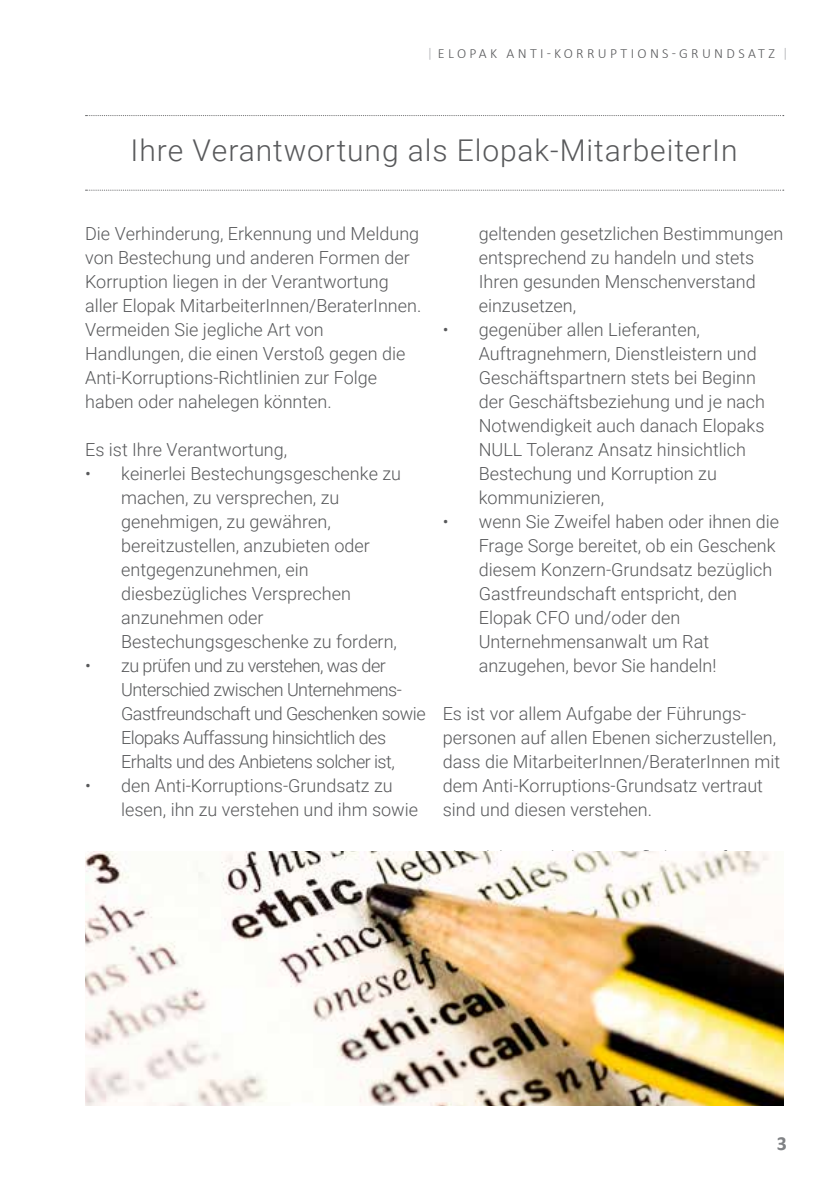
<style>
.page{position:relative;width:840px;height:1191px;background:#fff}
.page>*{position:absolute;margin:0;border:0;box-sizing:border-box;transform-origin:0 0}
.t1{font:300 30px "Roboto";letter-spacing:.03em;color:#58595b}
.t2{font:700 20px "Calibri";color:#808285}
.t3{font:300 18px/24px "Roboto";color:#58595b}
.t4{font:300 18px/24px "Roboto";letter-spacing:-.03em;color:#58595b}
.t5{font:300 14px "Calibri";letter-spacing:.24em;color:#58595b}
.s1{font-family:"Roboto";color:#a7a9ac}
</style>
<div class="page">
<svg style="left:85px;top:115px;width:698px;height:1px"></svg>
<svg style="left:85px;top:190px;width:698px;height:1px"></svg>
<img style="left:85px;top:851px;width:697px;height:255px">
<p class="t5" style="left:428px;top:45px;width:360px"><span class="s1">|</span> ELOPAK ANTI-KORRUPTIONS-GRUNDSATZ <span class="s1">|</span></p>
<h1 class="t1" style="left:130px;top:130px;width:608px">Ihre Verantwortung als Elopak-MitarbeiterIn</h1>
<p class="t3" style="left:85px;top:221px;width:337px">Die Verhinderung, Erkennung und Meldung von Bestechung und anderen Formen der Korruption liegen in der Verantwortung aller Elopak MitarbeiterInnen/BeraterInnen.<br>Vermeiden Sie jegliche Art von Handlungen, die einen Verstoß gegen die Anti-Korruptions-Richtlinien zur Folge haben oder nahelegen könnten.</p>
<p class="t3" style="left:85px;top:437px;width:203px">Es ist Ihre Verantwortung,</p>
<p class="t3" style="left:121px;top:461px;width:281px;text-indent:-36px">• keinerlei Bestechungsgeschenke zu machen, zu versprechen, zu genehmigen, zu gewähren, bereitzustellen, anzubieten oder entgegenzunehmen, ein diesbezügliches Versprechen anzunehmen oder<br>Bestechungsgeschenke zu fordern,</p>
<p class="t4" style="left:121px;top:653px;width:306px;text-indent:-36px">• zu prüfen und zu verstehen, was der Unterschied zwischen Unternehmens-Gastfreundschaft und Geschenken sowie Elopaks Auffassung hinsichtlich des Erhalts und des Anbietens solcher ist,</p>
<p class="t3" style="left:121px;top:773px;width:298px;text-indent:-36px">• den Anti-Korruptions-Grundsatz zu lesen, ihn zu verstehen und ihm sowie</p>
<p class="t3" style="left:478px;top:221px;width:306px">geltenden gesetzlichen Bestimmungen entsprechend zu handeln und stets<br>Ihren gesunden Menschenverstand einzusetzen,</p>
<p class="t3" style="left:478px;top:317px;width:288px;text-indent:-36px">• gegenüber allen Lieferanten,<br>Auftragnehmern, Dienstleistern und<br>Geschäftspartnern stets bei Beginn der Geschäftsbeziehung und je nach<br>Notwendigkeit auch danach Elopaks<br>NULL Toleranz Ansatz hinsichtlich<br>Bestechung und Korruption zu kommunizieren,</p>
<p class="t3" style="left:478px;top:509px;width:302px;text-indent:-36px">• wenn Sie Zweifel haben oder ihnen die<br>Frage Sorge bereitet, ob ein Geschenk diesem Konzern-Grundsatz bezüglich<br>Gastfreundschaft entspricht, den<br>Elopak CFO und/oder den<br>Unternehmensanwalt um Rat anzugehen, bevor Sie handeln!</p>
<p class="t3" style="left:442px;top:701px;width:339px">Es ist vor allem Aufgabe der Führungs&shy;personen auf allen Ebenen sicherzustellen, dass die MitarbeiterInnen/BeraterInnen mit dem Anti-Korruptions-Grundsatz vertraut sind und diesen verstehen.</p>
<p class="t2" style="left:776px;top:1130px;width:12px">3</p>
</div>
